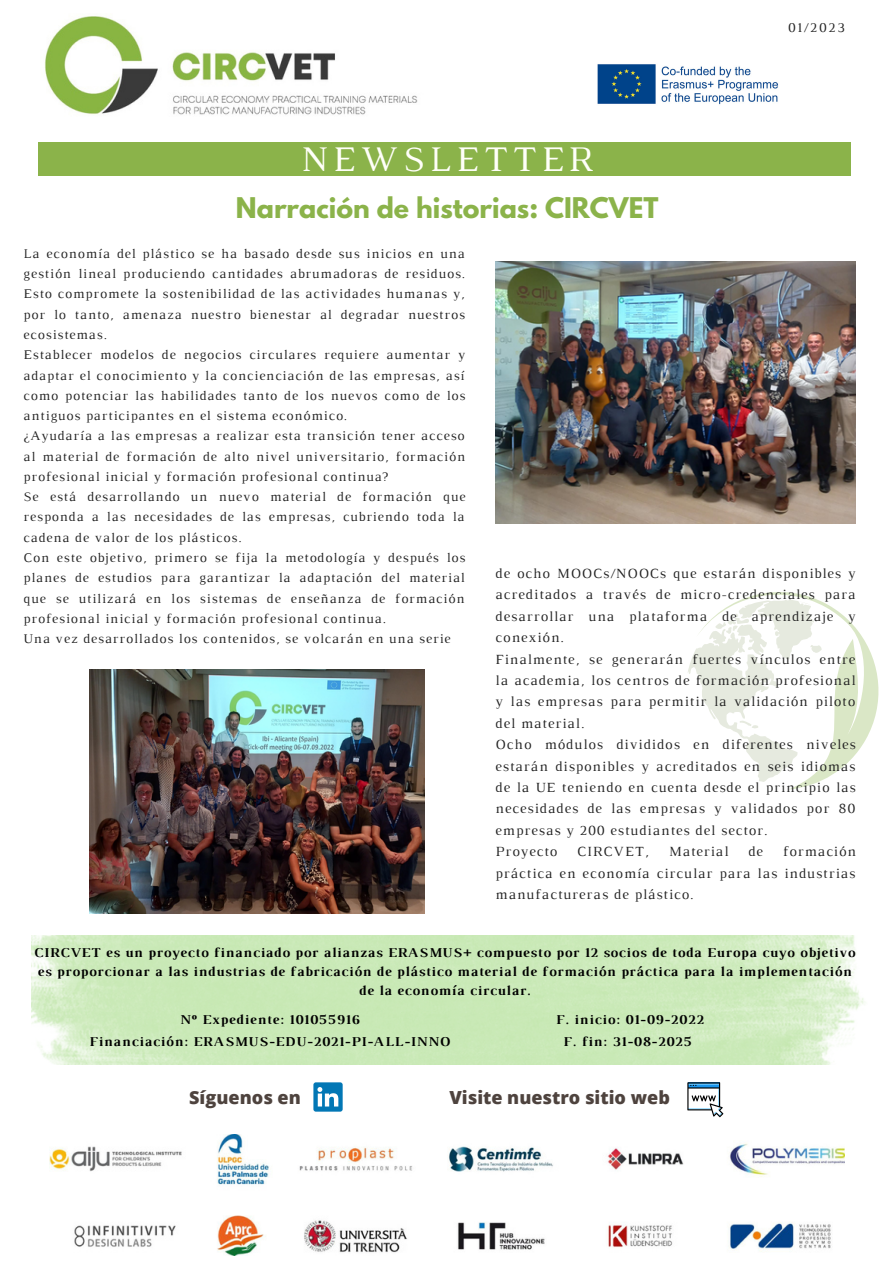
<style>
.page{position:relative;width:894px;height:1264px;background:#fff}
.page>*{position:absolute;margin:0;border:0;box-sizing:border-box;transform-origin:0 0}
.t1{font:36.75px "Luthier";letter-spacing:.13em;color:#fffff9}
.t2{font:700 25.2px "League Spartan";color:#8bb34a}
.t3{font:800 18px "Open Sans";color:#4e433e}
.t4{font:14.25px/21.5px "Luthier";letter-spacing:.07em;color:#222}
.t5{font:700 13.8px/19.2px "Luthier";letter-spacing:.06em;color:#000;text-align:center}
.t6{font:13.8px "Luthier";letter-spacing:.14em;color:#222}
.t7{font:13.5px/20.2px "Luthier";letter-spacing:.07em;color:#222}
</style>
<div class="page">
<div style="left:38px;top:142px;width:812px;height:34px;background:#8bb34a"></div>
<svg style="left:688px;top:592px;width:190px;height:197px"></svg>
<img style="left:89px;top:669px;width:335px;height:244px">
<img style="left:495px;top:262px;width:359px;height:261px">
<img style="left:50px;top:1134px;width:794px;height:120px">
<img style="left:32px;top:935px;width:833px;height:129px">
<svg style="left:313px;top:1082px;width:29px;height:29px"></svg>
<svg style="left:687px;top:1082px;width:36px;height:35px"></svg>
<img style="left:597px;top:64px;width:181px;height:41px">
<img style="left:44px;top:16px;width:374px;height:99px">
<h1 class="t1" style="left:301px;top:146px;width:294px">NEWSLETTER</h1>
<h2 class="t2" style="left:236px;top:195px;width:424px">Narración de historias: CIRCVET</h2>
<p class="t6" style="left:787px;top:23px;width:58px">01/2023</p>
<p class="t7" style="left:24px;top:244px;width:443px">La economía del plástico se ha basado desde sus inicios en una gestión lineal produciendo cantidades abrumadoras de residuos.<br>Esto compromete la sostenibilidad de las actividades humanas y, por lo tanto, amenaza nuestro bienestar al degradar nuestros ecosistemas.<br>Establecer modelos de negocios circulares requiere aumentar y adaptar el conocimiento y la concienciación de las empresas, así como potenciar las habilidades tanto de los nuevos como de los antiguos participantes en el sistema económico.<br>¿Ayudaría a las empresas a realizar esta transición tener acceso al material de formación de alto nivel universitario, formación profesional inicial y formación profesional continua?<br>Se está desarrollando un nuevo material de formación que responda a las necesidades de las empresas, cubriendo toda la cadena de valor de los plásticos.<br>Con este objetivo, primero se fija la metodología y después los planes de estudios para garantizar la adaptación del material que se utilizará en los sistemas de enseñanza de formación profesional inicial y formación profesional continua.<br>Una vez desarrollados los contenidos, se volcarán en una serie</p>
<p class="t4" style="left:495px;top:563px;width:361px">de ocho MOOCs/NOOCs que estarán disponibles y acreditados a través de micro-credenciales para desarrollar una plataforma de aprendizaje y conexión.<br>Finalmente, se generarán fuertes vínculos entre la academia, los centros de formación profesional y las empresas para permitir la validación piloto del material.<br>Ocho módulos divididos en diferentes niveles estarán disponibles y acreditados en seis idiomas de la UE teniendo en cuenta desde el principio las necesidades de las empresas y validados por 80 empresas y 200 estudiantes del sector.<br>Proyecto</p>
<p class="t4" style="left:495px;top:842px;width:362px;text-align:justify;text-indent:287px">formación práctica en economía circular para las industrias manufactureras de plástico.</p>
<p class="t4" style="left:577px;top:842px;width:73px">CIRCVET,</p>
<p class="t4" style="left:668px;top:842px;width:61px">Material</p>
<p class="t4" style="left:748px;top:842px;width:16px">de</p>
<p class="t5" style="left:34px;top:943px;width:822px">CIRCVET es un proyecto financiado por alianzas ERASMUS+ compuesto por 12 socios de toda Europa cuyo objetivo es proporcionar a las industrias de fabricación de plástico material de formación práctica para la implementación de la economía circular.</p>
<p class="t5" style="left:555px;top:1010px;width:149px;line-height:21.5px">F. inicio: 01-09-2022<br>F. fin: 31-08-2025</p>
<p class="t5" style="left:89px;top:1010px;width:362px;line-height:21.5px">Nº Expediente: 101055916<br>Financiación: ERASMUS-EDU-2021-PI-ALL-INNO</p>
<h3 class="t3" style="left:189px;top:1084px;width:113px">Síguenos en</h3>
<h3 class="t3" style="left:449px;top:1084px;width:222px">Visite nuestro sitio web</h3>
</div>
